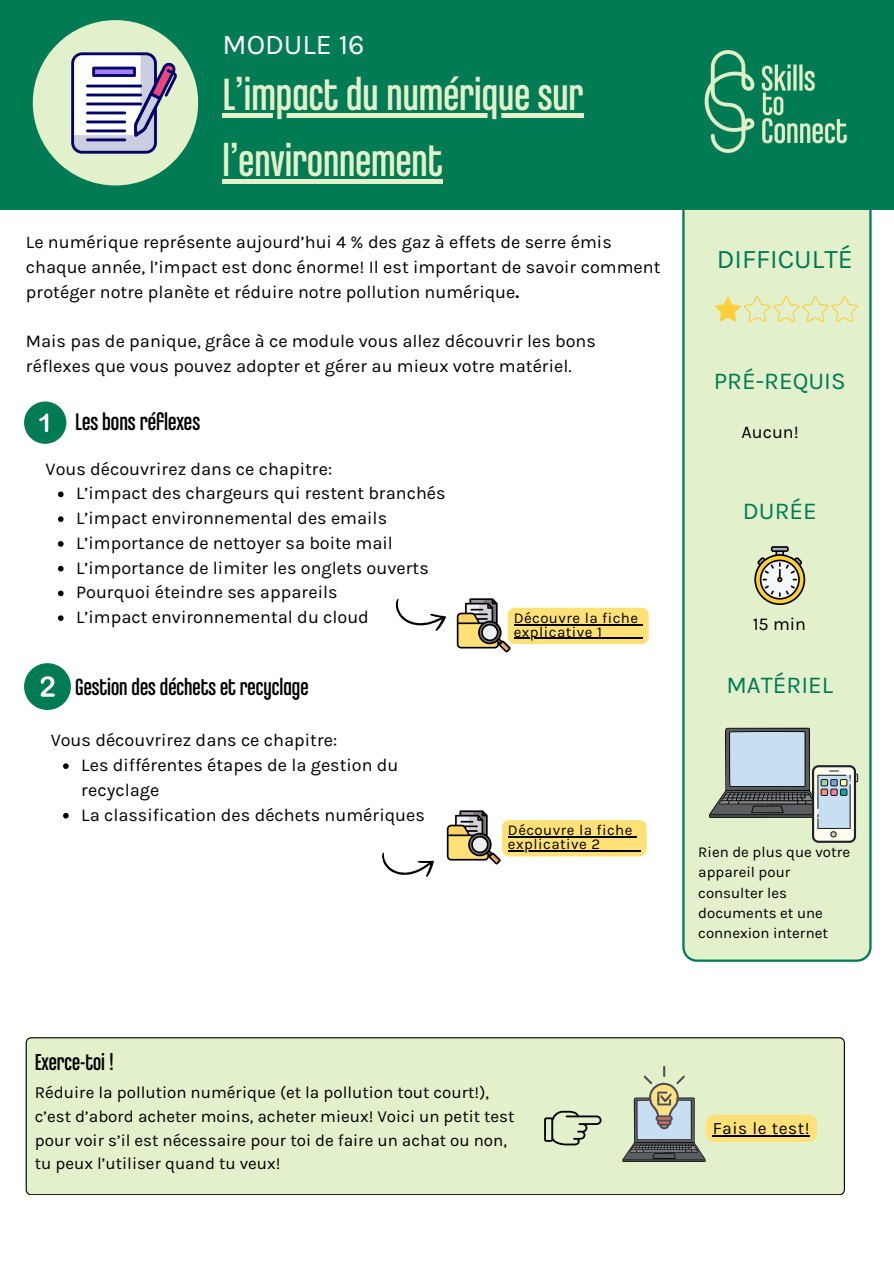
<style>
.page{position:relative;width:894px;height:1264px;background:#fff}
.page>*{position:absolute;margin:0;border:0;box-sizing:border-box;transform-origin:0 0}
.t1{font:48px/66.3px "Chalet Comprime Cologne Eighty";color:#e2f0cb}
.t2{font:28.5px "Karla";color:#fff}
.t3{font:26.85px "Karla";color:#007b54}
.t4{font:25.5px "Chalet Comprime Cologne Eighty";color:#000}
.t5{font:24.9px "Chalet Comprime Cologne Eighty";color:#000}
.t6{font:24.45px "Chalet Comprime Cologne Eighty";color:#000}
.t7{font:24.15px "Karla";color:#007b54}
.t8{font:18px/24.8px "Karla";color:#000}
.t9{font:17.25px "Karla";letter-spacing:.03em;color:#000}
.t10{font:16.95px/23.7px "Karla";color:#000}
.t11{font:15px/20.2px "Karla";color:#000}
.t12{font:15px "Karla";letter-spacing:.03em;color:#000}
.s1{font-weight:700}
</style>
<div class="page">
<div style="left:682px;top:210px;width:189px;height:751px;background:#e2f0cb"></div>
<div style="left:0;top:0;width:893px;height:210px;background:#007b54"></div>
<div style="left:33px;top:20px;width:165px;height:165px;background:#e2f0cb;border-radius:50%"></div>
<svg style="left:71px;top:52px;width:106px;height:102px;background:#afadc7"></svg>
<img style="left:704px;top:50px;width:143px;height:103px">
<svg style="left:752px;top:546px;width:54px;height:60px"></svg>
<svg style="left:58px;top:491px;width:6px;height:6px"></svg>
<svg style="left:58px;top:516px;width:6px;height:6px"></svg>
<svg style="left:58px;top:541px;width:6px;height:5px"></svg>
<svg style="left:58px;top:566px;width:6px;height:5px"></svg>
<svg style="left:58px;top:590px;width:6px;height:6px"></svg>
<svg style="left:58px;top:615px;width:6px;height:6px"></svg>
<svg style="left:446px;top:810px;width:54px;height:54px"></svg>
<svg style="left:714px;top:296px;width:143px;height:26px;background:#e7e9af"></svg>
<svg style="left:708px;top:727px;width:149px;height:115px;background:#adbab3"></svg>
<div style="left:26px;top:1037px;width:818px;height:157px;background:#e2f0cb"></div>
<svg style="left:622px;top:1065px;width:83px;height:96px;background:#afb8a7"></svg>
<svg style="left:456px;top:598px;width:54px;height:54px"></svg>
<svg style="left:544px;top:1110px;width:57px;height:35px;background:#b7c2a4"></svg>
<svg style="left:395px;top:598px;width:51px;height:33px"></svg>
<svg style="left:382px;top:852px;width:52px;height:25px"></svg>
<div style="left:24px;top:401px;width:42px;height:43px;background:#007b54;border-radius:50%"></div>
<svg style="left:39px;top:413px;width:9px;height:19px"></svg>
<div style="left:24px;top:663px;width:47px;height:47px;background:#007b54;border-radius:50%"></div>
<svg style="left:41px;top:676px;width:14px;height:20px"></svg>
<div style="left:502px;top:820px;width:144px;height:36px;background:#ffe177;border-radius:7px"></div>
<hr style="left:508px;top:836px;width:124px;height:1px;background:#000">
<hr style="left:508px;top:850px;width:92px;height:1px;background:#000">
<hr style="left:600px;top:850px;width:40px;height:1px;background:#000">
<svg style="left:63px;top:763px;width:6px;height:6px"></svg>
<svg style="left:63px;top:812px;width:6px;height:6px"></svg>
<div style="left:222px;top:113px;width:361px;height:5px;background:#e2f0cb"></div>
<div style="left:222px;top:179px;width:220px;height:5px;background:#e2f0cb"></div>
<div style="left:705px;top:1114px;width:111px;height:27px;background:#ffe177;border-radius:8px"></div>
<hr style="left:712px;top:1135px;width:97px;height:1px;background:#000">
<div style="left:507px;top:607px;width:141px;height:37px;background:#ffe177;border-radius:7px"></div>
<hr style="left:513px;top:624px;width:125px;height:1px;background:#000">
<hr style="left:513px;top:637px;width:89px;height:2px;background:#000">
<hr style="left:602px;top:637px;width:40px;height:2px;background:#000">
<h5 class="t2" style="left:222px;top:28px;width:143px">MODULE 16</h5>
<h5 class="t1" style="left:222px;top:65px;width:362px">L’impact du numérique sur l’environnement</h5>
<h5 class="t8" style="left:26px;top:230px;width:636px">Le numérique représente aujourd’hui 4 % des gaz à effets de serre émis chaque année, l’impact est donc énorme! Il est important de savoir comment protéger notre planète et réduire notre pollution numérique<span class="s1">.</span></h5>
<p class="t8" style="left:26px;top:329px;width:571px">Mais pas de panique, grâce à ce module vous allez découvrir les bons réflexes que vous pouvez adopter et gérer au mieux votre matériel.</p>
<p class="t4" style="left:75px;top:411px;width:126px">Les bons réflexes</p>
<p class="t8" style="left:46px;top:456px;width:288px">Vous découvrirez dans ce chapitre:</p>
<h2 class="t8" style="left:76px;top:481px;width:371px">L’impact des chargeurs qui restent branchés</h2>
<p class="t8" style="left:76px;top:506px;width:312px">L’impact environnemental des emails</p>
<h1 class="t8" style="left:76px;top:530px;width:318px">L’importance de nettoyer sa boite mail</h1>
<p class="t8" style="left:76px;top:555px;width:354px">L’importance de limiter les onglets ouverts</p>
<p class="t8" style="left:76px;top:580px;width:263px">Pourquoi éteindre ses appareils</p>
<p class="t8" style="left:76px;top:605px;width:294px">L’impact environnemental du cloud</p>
<p class="t12" style="left:513px;top:609px;width:126px">Découvre la fiche</p>
<p class="t12" style="left:513px;top:623px;width:90px">explicative 1</p>
<p class="t3" style="left:716px;top:243px;width:138px">DIFFICULTÉ</p>
<h4 class="t7" style="left:713px;top:367px;width:133px">PRÉ-REQUIS</h4>
<h5 class="t8" style="left:741px;top:420px;width:59px">Aucun!</h5>
<p class="t7" style="left:742px;top:496px;width:75px">DURÉE</p>
<p class="t8" style="left:752px;top:611px;width:55px">15 min</p>
<p class="t5" style="left:75px;top:677px;width:235px">Gestion des déchets et recyclage</p>
<p class="t7" style="left:726px;top:671px;width:108px">MATÉRIEL</p>
<p class="t8" style="left:51px;top:728px;width:288px">Vous découvrirez dans ce chapitre:</p>
<p class="t8" style="left:81px;top:752px;width:318px">Les différentes étapes de la gestion du recyclage</p>
<p class="t8" style="left:81px;top:802px;width:345px">La classification des déchets numériques</p>
<p class="t6" style="left:35px;top:1052px;width:80px">Exerce-toi !</p>
<h5 class="t12" style="left:508px;top:821px;width:126px">Découvre la fiche</h5>
<p class="t12" style="left:508px;top:835px;width:93px">explicative 2</p>
<p class="t10" style="left:35px;top:1080px;width:481px">Réduire la pollution numérique (et la pollution tout court!), c’est d’abord acheter moins, acheter mieux! Voici un petit test pour voir s’il est nécessaire pour toi de faire un achat ou non, tu peux l’utiliser quand tu veux!</p>
<p class="t11" style="left:698px;top:841px;width:153px">Rien de plus que votre appareil pour consulter les documents et une connexion internet</p>
<p class="t9" style="left:712px;top:1118px;width:98px">Fais le test!</p>
</div>
